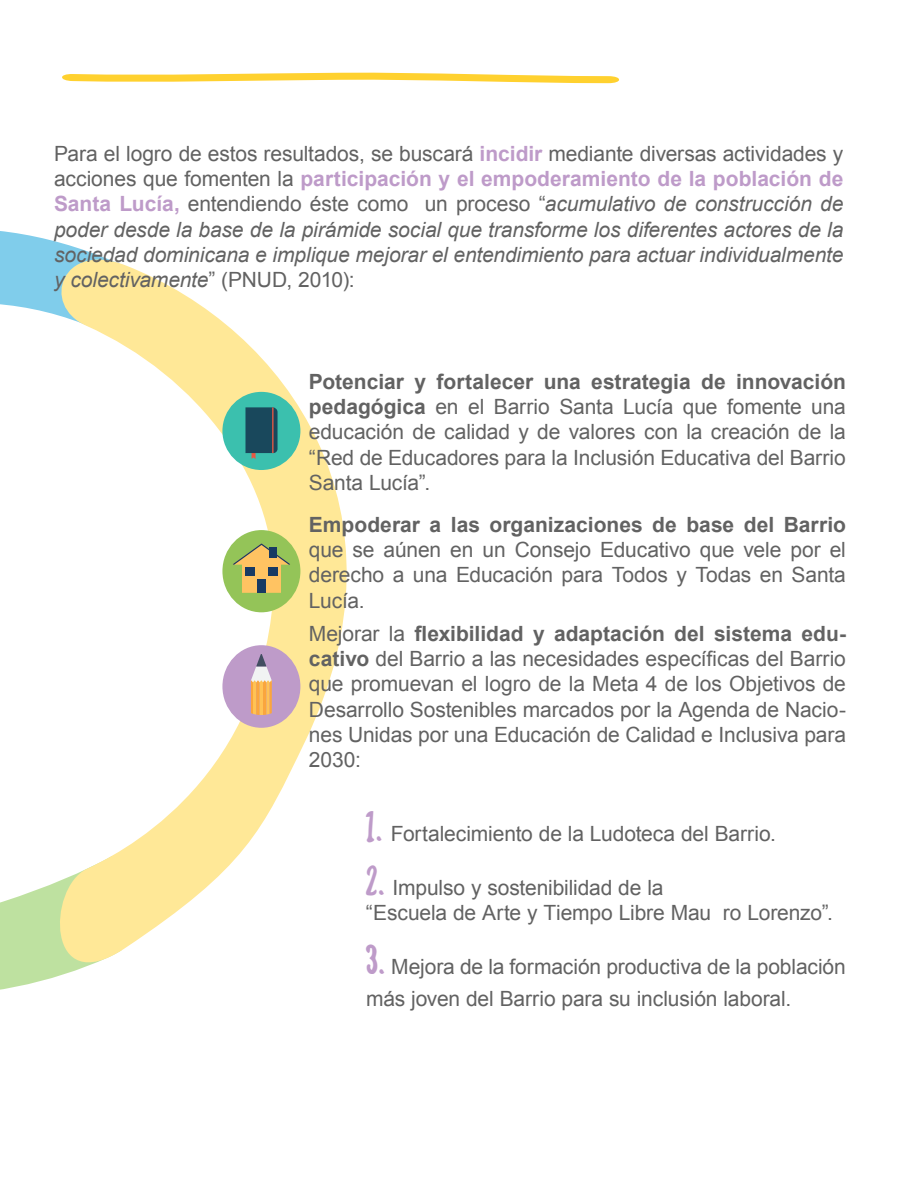
<style>
.page{position:relative;width:900px;height:1200px;background:#fff}
.page>*{position:absolute;margin:0;border:0;box-sizing:border-box;transform-origin:0 0}
.t1{font:21px/25.2px "Arial";letter-spacing:-.005em;color:#626262;text-align:justify}
.t2{font:italic 21px/25.2px "Arial";letter-spacing:-.01em;color:#626262;text-align:justify}
.t3{font:700 21px "Arial";color:#626262}
.s1{font-style:normal}
.s2{font-weight:700;font-style:normal;color:#be9bc9}
.s3{font-weight:700}
.s4{font-family:"Yeah Papa";font-size:45px;color:#be9bc9}
</style>
<div class="page">
<svg style="left:0;top:888px;width:40px;height:102px;background:#c5e4ab"></svg>
<svg style="left:0;top:231px;width:49px;height:80px;background:#8dd2ed"></svg>
<svg style="left:40px;top:240px;width:307px;height:741px"></svg>
<svg style="left:62px;top:72px;width:557px;height:11px"></svg>
<div style="left:222px;top:392px;width:78px;height:78px;background:#3bc0ae;border-radius:50%"></div>
<svg style="left:245px;top:407px;width:33px;height:52px;background:#275966"></svg>
<div style="left:222px;top:645px;width:78px;height:83px;background:#be9bc9;border-radius:50%"></div>
<svg style="left:251px;top:654px;width:21px;height:61px"></svg>
<div style="left:222px;top:530px;width:78px;height:82px;background:#94c458;border-radius:50%"></div>
<svg style="left:233px;top:543px;width:57px;height:50px"></svg>
<div style="left:245px;top:567px;width:10px;height:8px;background:#183a63"></div>
<div style="left:268px;top:567px;width:10px;height:8px;background:#183a63"></div>
<div style="left:257px;top:580px;width:9px;height:13px;background:#183a63"></div>
<div style="left:269px;top:547px;width:8px;height:11px;background:#183a63"></div>
<p class="t2" style="left:54px;top:141px;width:791px"><span class="s1">Para el logro de estos resultados, se buscará</span> <span class="s2">incidir</span> <span class="s1">mediante diversas actividades y acciones que fomenten la</span> <span class="s2">participación y el empoderamiento de la población de Santa Lucía,</span> <span class="s1">entendiendo éste como un proceso “</span>acumulativo de construcción de poder desde la base de la pirámide social que transforme los diferentes actores de la sociedad dominicana e implique mejorar el entendimiento para actuar individualmente y colectivamente<span class="s1">” (PNUD, 2010):</span></p>
<p class="t1" style="left:309px;top:369px;width:539px"><span class="s3">Potenciar y fortalecer una estrategia de innovación pedagógica</span> en el Barrio Santa Lucía que fomente una educación de calidad y de valores con la creación de la “Red de Educadores para la Inclusión Educativa del Barrio Santa Lucía”.</p>
<p class="t3" style="left:309px;top:511px;width:539px">Empoderar a las organizaciones de base del Barrio</p>
<p class="t1" style="left:309px;top:537px;width:539px">que se aúnen en un Consejo Educativo que vele por el derecho a una Educación para Todos y Todas en Santa Lucía.</p>
<p class="t1" style="left:309px;top:621px;width:539px">Mejorar la <span class="s3">flexibilidad y adaptación del sistema edu&shy;cativo</span> del Barrio a las necesidades específicas del Barrio que promuevan el logro de la Meta 4 de los Objetivos de Desarrollo Sostenibles marcados por la Agenda de Nacio&shy;nes Unidas por una Educación de Calidad e Inclusiva para 2030:</p>
<p class="t1" style="left:366px;top:821px;width:412px"><span class="s4">1.</span> Fortalecimiento de la Ludoteca del Barrio.</p>
<p class="t1" style="left:366px;top:875px;width:469px"><span class="s4">2.</span> Impulso y sostenibilidad de la<br>“Escuela de Arte y Tiempo Libre Mau ro Lorenzo”.</p>
<p class="t1" style="left:366px;top:950px;width:481px;line-height:32.4px"><span class="s4">3.</span> Mejora de la formación productiva de la población más joven del Barrio para su inclusión laboral.</p>
</div>
